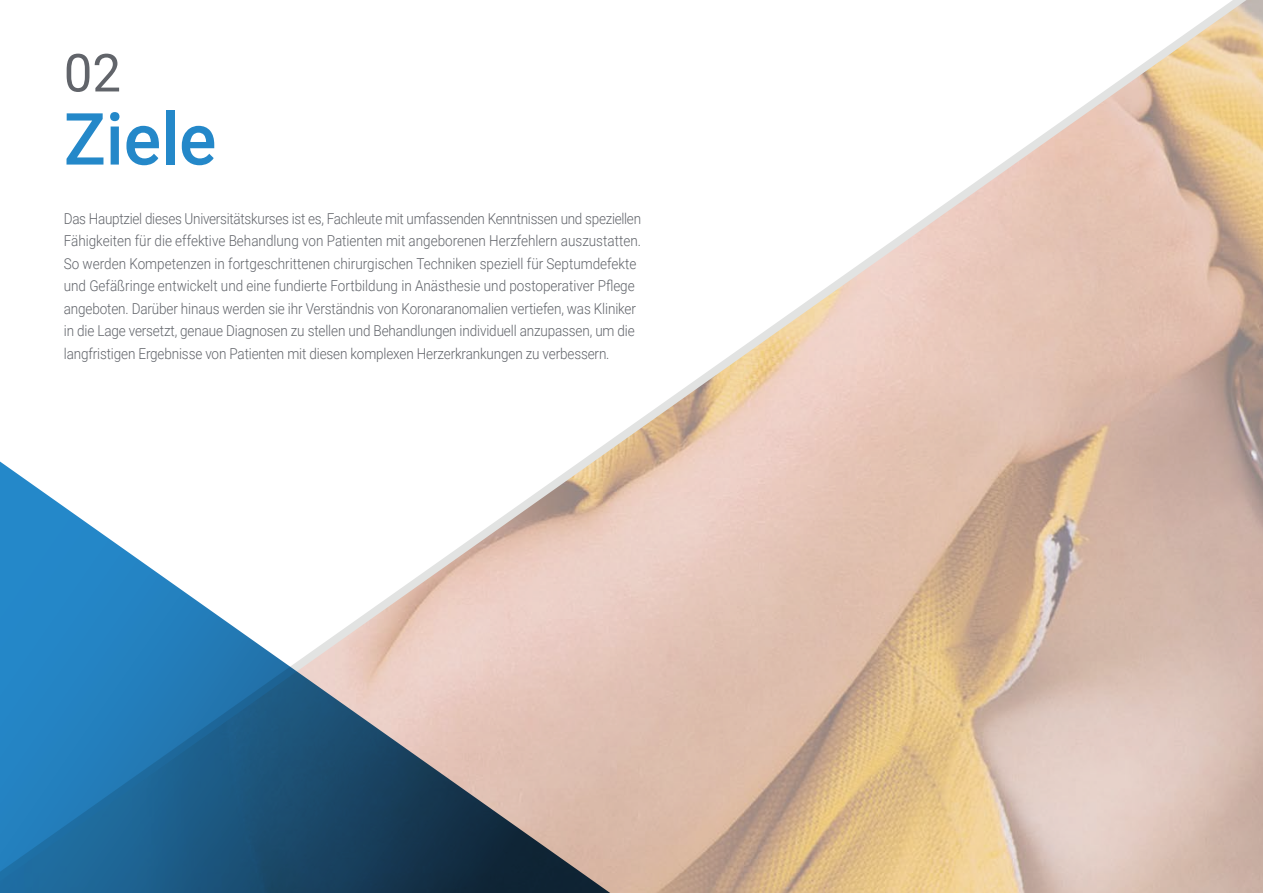
<style>
.page{position:relative;width:1263px;height:893px;background:#fff}
.page>*{position:absolute;margin:0;border:0;box-sizing:border-box;transform-origin:0 0}
.t1{font:500 72px "Roboto";color:#2488c9}
.t2{font:52.5px "Roboto";color:#61646a}
.t3{font:300 15px/22.5px "Roboto";letter-spacing:-.01em;color:#61646a;scale:.9 1}
</style>
<div class="page">
<img style="left:603px;top:0;width:660px;height:893px">
<svg style="left:0;top:446px;width:640px;height:447px"></svg>
<h2 class="t2" style="left:64px;top:36px;width:59px">02</h2>
<h1 class="t1" style="left:64px;top:89px;width:154px">Ziele</h1>
<p class="t3" style="left:64px;top:207px;width:643px">Das Hauptziel dieses Universitätskurses ist es, Fachleute mit umfassenden Kenntnissen und speziellen Fähigkeiten für die effektive Behandlung von Patienten mit angeborenen Herzfehlern auszustatten.<br>So werden Kompetenzen in fortgeschrittenen chirurgischen Techniken speziell für Septumdefekte und Gefäßringe entwickelt und eine fundierte Fortbildung in Anästhesie und postoperativer Pflege angeboten. Darüber hinaus werden sie ihr Verständnis von Koronaranomalien vertiefen, was Kliniker in die Lage versetzt, genaue Diagnosen zu stellen und Behandlungen individuell anzupassen, um die langfristigen Ergebnisse von Patienten mit diesen komplexen Herzerkrankungen zu verbessern.</p>
</div>
